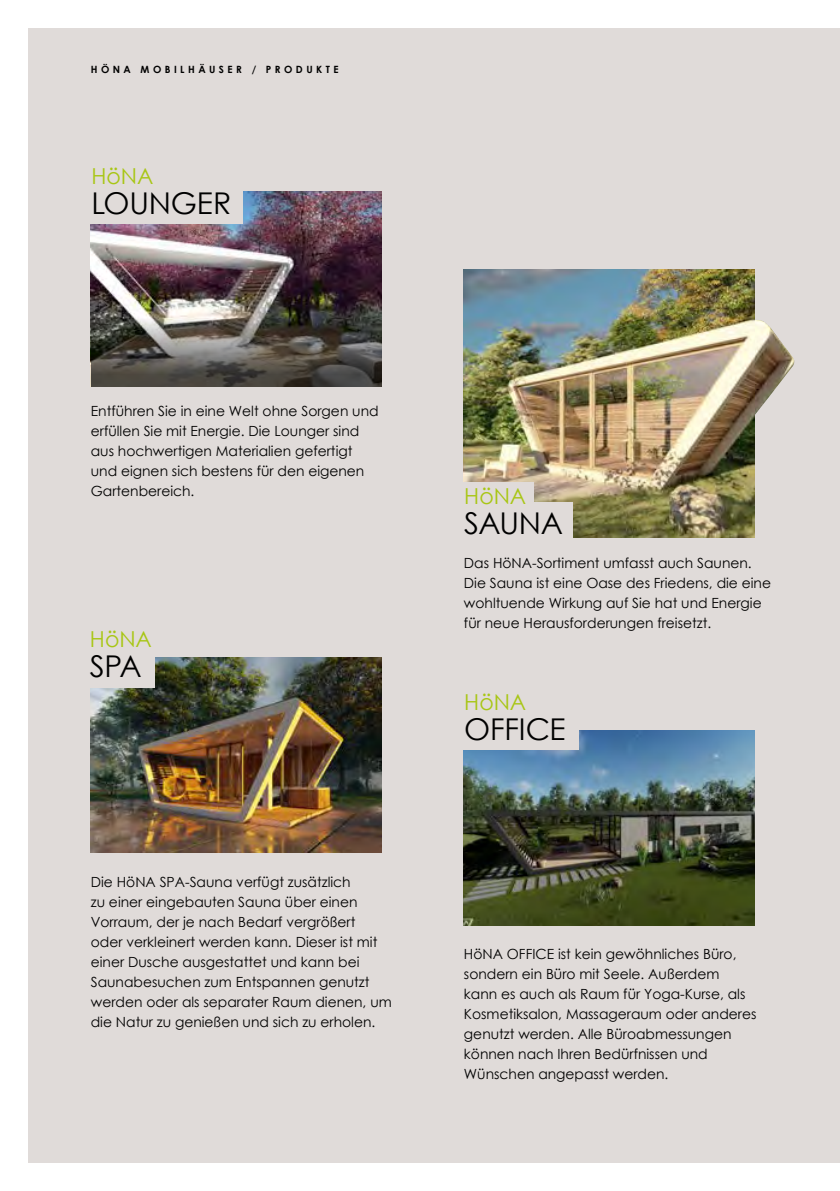
<style>
.page{position:relative;width:840px;height:1191px;background:#fff}
.page>*{position:absolute;margin:0;border:0;box-sizing:border-box;transform-origin:0 0}
.t1{font:30px "Century Gothic";letter-spacing:-.01em;color:#000}
.t2{font:22px "Century Gothic";color:#a8c614}
.t3{font:14px/20px "Century Gothic";color:#000}
.t4{font:700 10px "Century Gothic";letter-spacing:.35em;color:#000}
</style>
<div class="page">
<div style="left:28px;top:28px;width:811px;height:1134px;background:#e0dbd9"></div>
<img style="left:754px;top:320px;width:41px;height:100px">
<img style="left:91px;top:658px;width:290px;height:194px">
<img style="left:91px;top:191px;width:290px;height:108px">
<img style="left:463px;top:269px;width:291px;height:269px">
<img style="left:463px;top:730px;width:291px;height:195px">
<svg style="left:91px;top:299px;width:290px;height:87px;background:#5e5a54"></svg>
<div style="left:84px;top:182px;width:158px;height:42px;background:#e0dbd9"></div>
<div style="left:82px;top:645px;width:73px;height:43px;background:#e0dbd9"></div>
<div style="left:456px;top:707px;width:122px;height:43px;background:#e0dbd9"></div>
<div style="left:456px;top:502px;width:117px;height:42px;background:#e0dbd9"></div>
<div style="left:456px;top:482px;width:78px;height:31px;background:#e0dbd9"></div>
<p class="t4" style="left:91px;top:61px;width:249px">HÖNA MOBILHÄUSER / PRODUKTE</p>
<h2 class="t2" style="left:91px;top:160px;width:63px">HöNA</h2>
<h1 class="t1" style="left:91px;top:182px;width:141px">LOUNGER</h1>
<p class="t3" style="left:91px;top:401px;width:289px">Entführen Sie in eine Welt ohne Sorgen und erfüllen Sie mit Energie. Die Lounger sind aus hochwertigen Materialien gefertigt und eignen sich bestens für den eigenen Gartenbereich.</p>
<h2 class="t2" style="left:90px;top:624px;width:63px">HöNA</h2>
<h1 class="t1" style="left:90px;top:645px;width:53px">SPA</h1>
<p class="t3" style="left:91px;top:871px;width:302px">Die HöNA SPA-Sauna verfügt zusätzlich<br>zu einer eingebauten Sauna über einen Vorraum, der je nach Bedarf vergrößert<br>oder verkleinert werden kann. Dieser ist mit einer Dusche ausgestattet und kann bei Saunabesuchen zum Entspannen genutzt werden oder als separater Raum dienen, um die Natur zu genießen und sich zu erholen.</p>
<h2 class="t2" style="left:464px;top:481px;width:63px">HöNA</h2>
<h1 class="t1" style="left:464px;top:502px;width:100px">SAUNA</h1>
<p class="t3" style="left:463px;top:552px;width:308px">Das HöNA-Sortiment umfasst auch Saunen.<br>Die Sauna ist eine Oase des Friedens, die eine wohltuende Wirkung auf Sie hat und Energie für neue Herausforderungen freisetzt.</p>
<h2 class="t2" style="left:464px;top:686px;width:63px">HöNA</h2>
<h1 class="t1" style="left:464px;top:708px;width:103px">OFFICE</h1>
<p class="t3" style="left:463px;top:944px;width:294px">HöNA OFFICE ist kein gewöhnliches Büro, sondern ein Büro mit Seele. Außerdem<br>kann es auch als Raum für Yoga-Kurse, als Kosmetiksalon, Massageraum oder anderes genutzt werden. Alle Büroabmessungen können nach Ihren Bedürfnissen und Wünschen angepasst werden.</p>
</div>
